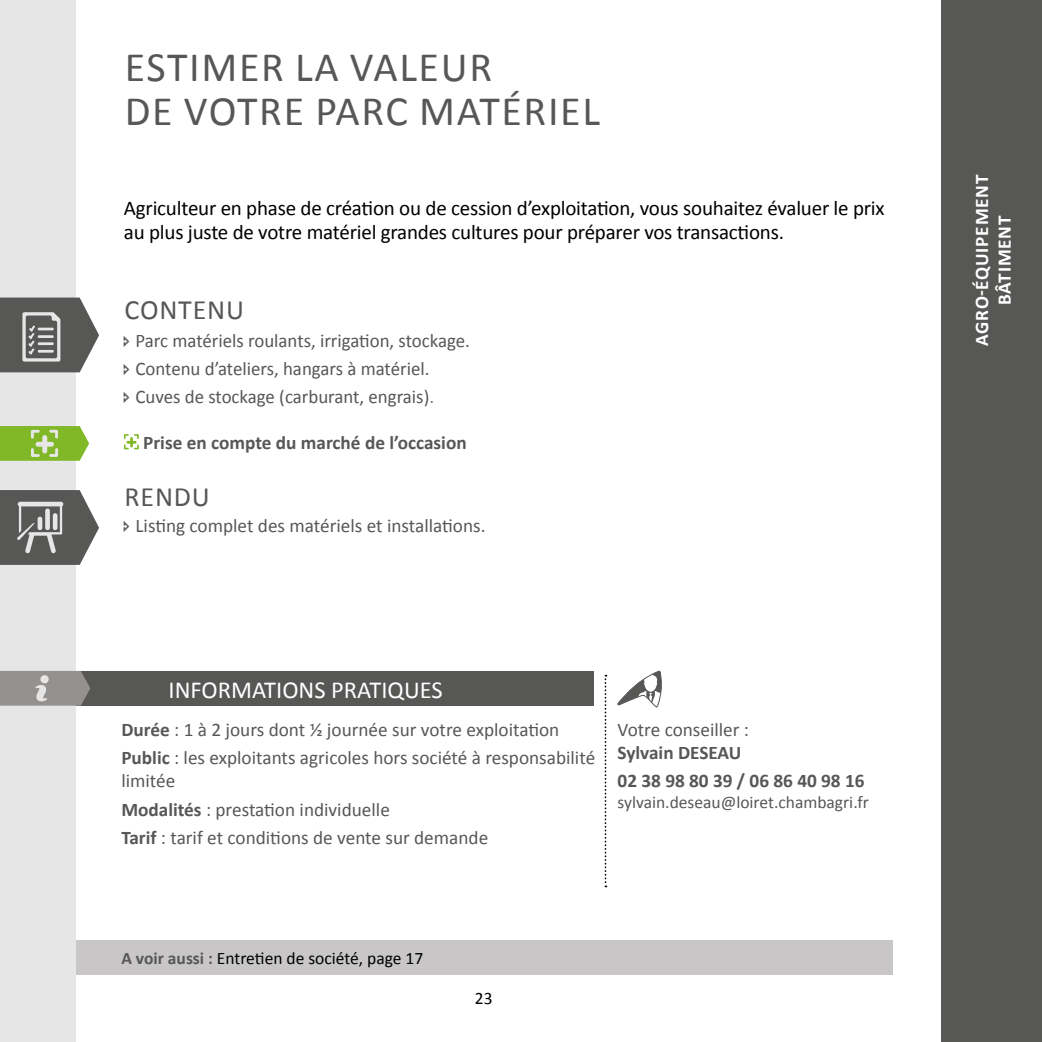
<style>
.page{position:relative;width:1042px;height:1042px;background:#fff}
.page>*{position:absolute;margin:0;border:0;box-sizing:border-box;transform-origin:0 0}
.t1{font:42px/43.8px "Calibri";letter-spacing:.04em;color:#575756}
.t2{font:28px "Calibri";letter-spacing:.03em;color:#575756}
.t3{font:24.5px "Calibri";color:#fff}
.t4{font:21px/24.5px "Calibri";letter-spacing:-.01em;color:#000}
.t5{font:19.25px/28px "Calibri";color:#575756}
.t6{font:700 19.25px/28px "Calibri";color:#575756}
.t7{font:700 19.25px/22.8px "Calibri";letter-spacing:.04em;color:#fff;text-align:center}
.t8{font:17.5px "Calibri";color:#000}
.t9{font:17.5px "Calibri";color:#575756}
.s1{color:#7e7e7d}
.s2{font-weight:700}
.s3{font-weight:700;color:#575756}
</style>
<div class="page">
<svg style="left:604px;top:675px;width:2px;height:212px"></svg>
<div style="left:74px;top:940px;width:819px;height:35px;background:#c8c6c6"></div>
<svg style="left:124px;top:434px;width:15px;height:15px"></svg>
<div style="left:53px;top:671px;width:541px;height:34px;background:#575756"></div>
<div style="left:0;top:0;width:76px;height:1042px;background:#e7e6e6"></div>
<svg style="left:0;top:297px;width:99px;height:75px"></svg>
<svg style="left:0;top:490px;width:99px;height:75px"></svg>
<svg style="left:0;top:426px;width:89px;height:35px;background:#92c047"></svg>
<svg style="left:0;top:671px;width:90px;height:34px;background:#94918f"></svg>
<div style="left:40px;top:675px;width:9px;height:8px;background:#e7e6e6;border-radius:50%"></div>
<div style="left:941px;top:0;width:101px;height:1042px;background:#575756"></div>
<svg style="left:617px;top:670px;width:45px;height:38px"></svg>
<h1 class="t1" style="left:125px;top:45px;width:477px">ESTIMER LA VALEUR<br>DE VOTRE PARC MATÉRIEL</h1>
<p class="t4" style="left:124px;top:195px;width:762px">Agriculteur en phase de création ou de cession d’exploitation, vous souhaitez évaluer le prix au plus juste de votre matériel grandes cultures pour préparer vos transactions.</p>
<h2 class="t2" style="left:124px;top:292px;width:121px">CONTENU</h2>
<p class="t5" style="left:135px;top:327px;width:336px">Parc matériels roulants, irrigation, stockage.<br>Contenu d’ateliers, hangars à matériel.<br>Cuves de stockage (carburant, engrais)<span class="s1">.</span></p>
<p class="t6" style="left:143px;top:429px;width:325px">Prise en compte du marché de l’occasion</p>
<h2 class="t2" style="left:124px;top:479px;width:87px">RENDU</h2>
<p class="t5" style="left:135px;top:512px;width:351px">Listing complet des matériels et installations.</p>
<p class="t3" style="left:168px;top:674px;width:276px">INFORMATIONS PRATIQUES</p>
<p class="t5" style="left:121px;top:716px;width:475px"><span class="s2">Durée</span> : 1 à 2 jours dont ½ journée sur votre exploitation<br><span class="s2">Public</span> : les exploitants agricoles hors société à responsabilité</p>
<p class="t5" style="left:121px;top:767px;width:368px">limitée<br><span class="s2">Modalités</span> : prestation individuelle<br><span class="s2">Tarif</span> : tarif et conditions de vente sur demande</p>
<p class="t5" style="left:617px;top:716px;width:133px">Votre conseiller :</p>
<p class="t6" style="left:617px;top:739px;width:248px">Sylvain DESEAU<br>02 38 98 80 39 / 06 86 40 98 16</p>
<p class="t9" style="left:617px;top:791px;width:253px">sylvain.deseau@loiret.chambagri.fr</p>
<p class="t8" style="left:121px;top:947px;width:303px"><span class="s3">A voir aussi :</span> Entretien de société, page 17</p>
<p class="t8" style="left:475px;top:987px;width:19px">23</p>
<p class="t7" style="left:970px;top:346px;width:173px;rotate:-90deg">AGRO-ÉQUIPEMENT<br>BÂTIMENT</p>
</div>
